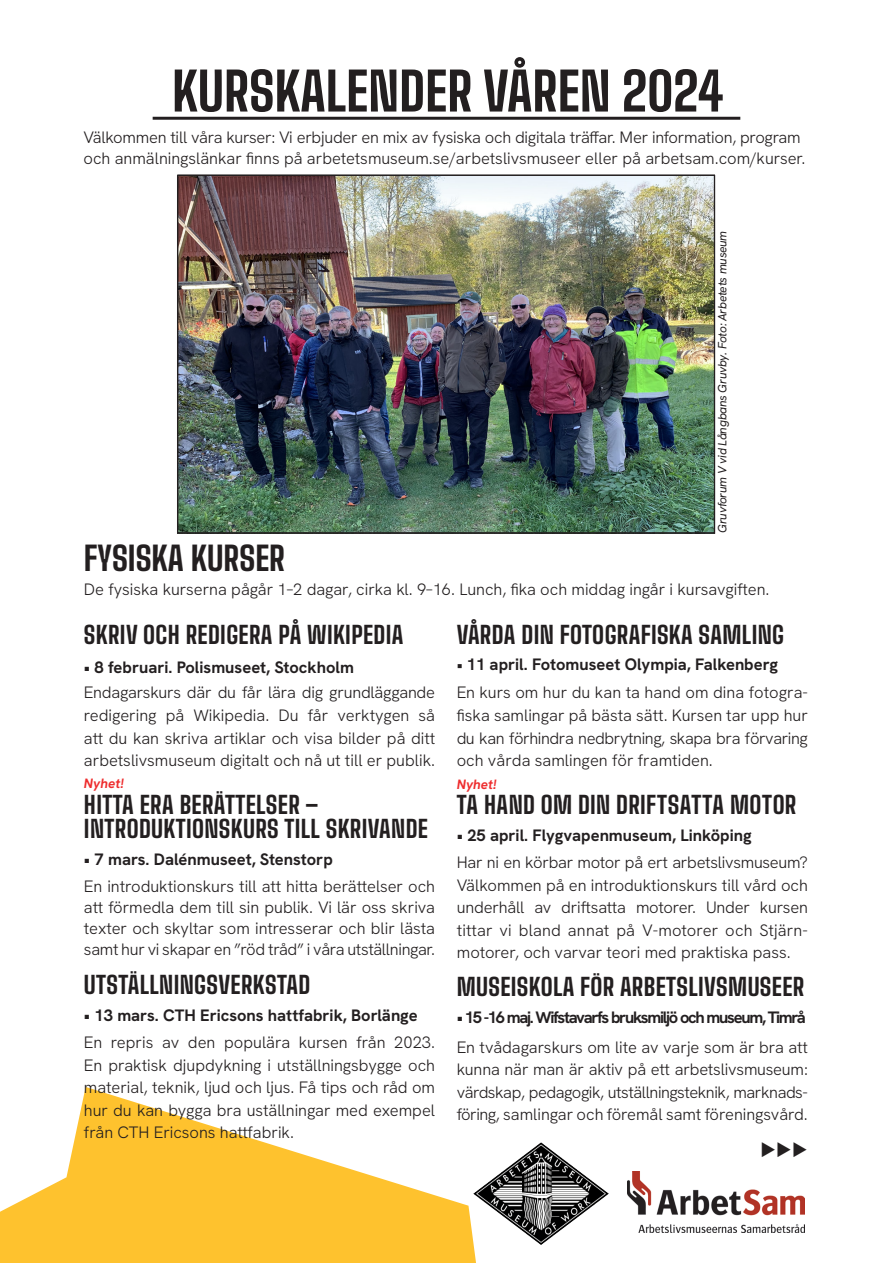
<style>
.page{position:relative;width:893px;height:1263px;background:#fff}
.page>*{position:absolute;margin:0;border:0;box-sizing:border-box;transform-origin:0 0}
.t1{font:800 52.5px "Big Shoulders Text";color:#231f20}
.t2{font:800 33px "Big Shoulders Text";color:#231f20}
.t3{font:800 24px "Big Shoulders Text";letter-spacing:.015em;color:#231f20}
.t4{font:18px "Wingdings 3";color:#231f20}
.t5{font:300 16.5px/22.5px "Hanken Grotesk";letter-spacing:-.005em;color:#231f20;text-align:justify}
.t6{font:700 16.5px "Hanken Grotesk";color:#231f20}
.t7{font:700 16.5px "Hanken Grotesk";letter-spacing:-.08em;color:#231f20}
.t8{font:italic 700 13.5px "Hanken Grotesk";color:#ee2d2e}
.t9{font:italic 12px "Hanken Grotesk";letter-spacing:-.025em;color:#231f20}
.s1{font-size:15.75px}
</style>
<div class="page">
<img style="left:627px;top:1172px;width:177px;height:60px">
<svg style="left:0;top:1087px;width:476px;height:176px;fill:#fec22e"></svg>
<img style="left:179px;top:177px;width:534px;height:354px">
<hr style="left:153px;top:117px;width:587px;height:3px;background:#231f20">
<img style="left:473px;top:1142px;width:136px;height:103px">
<p class="t1" style="left:172px;top:53px;width:553px">KURSKALENDER VÅREN 2024</p>
<p class="t5" style="left:84px;top:127px;width:723px;line-height:21px">Välkommen till våra kurser: Vi erbjuder en mix av fysiska och digitala träffar. Mer information, program och anmälningslänkar finns på arbetetsmuseum.se/arbetslivsmuseer eller på arbetsam.com/kurser.</p>
<p class="t9" style="left:714px;top:533px;width:304px;rotate:-90deg">Gruvforum V vid Långbans Gruvby. Foto: Arbetets museum</p>
<p class="t2" style="left:84px;top:534px;width:203px">FYSISKA KURSER</p>
<p class="t5" style="left:84px;top:577px;width:687px">De fysiska kurserna pågår 1–2 dagar, cirka kl. 9–16. Lunch, fika och middag ingår i kursavgiften.</p>
<p class="t3" style="left:84px;top:618px;width:321px">SKRIV OCH REDIGERA PÅ WIKIPEDIA</p>
<p class="t6" style="left:84px;top:657px;width:272px">• 8 februari. Polismuseet, Stockholm</p>
<p class="t5" style="left:84px;top:681px;width:353px">Endagarskurs där du får lära dig grundläggande redigering på Wikipedia. Du får verktygen så att du kan skriva artiklar och visa bilder på ditt arbetslivsmuseum digitalt och nå ut till er publik.</p>
<p class="t3" style="left:84px;top:787px;width:236px">HITTA ERA BERÄTTELSER –</p>
<p class="t3" style="left:84px;top:811px;width:345px">INTRODUKTIONSKURS TILL SKRIVANDE</p>
<p class="t6" style="left:84px;top:849px;width:250px">• 7 mars. Dalénmuseet, Stenstorp</p>
<p class="t5" style="left:84px;top:875px;width:353px;line-height:21px">En introduktionskurs till att hitta berättelser och att förmedla dem till sin publik. Vi lär oss skriva texter och skyltar som intresserar och blir lästa samt hur vi skapar en ”röd tråd” i våra utställningar.</p>
<p class="t3" style="left:84px;top:967px;width:228px">UTSTÄLLNINGSVERKSTAD</p>
<p class="t6" style="left:84px;top:1005px;width:335px">• 13 mars. CTH Ericsons hattfabrik, Borlänge</p>
<p class="t5" style="left:84px;top:1031px;width:353px">En repris av den populära kursen från 2023.<br>En praktisk djupdykning i utställningsbygge och material, teknik, ljud och ljus. Få tips och råd om hur du kan bygga bra uställningar med exempel från CTH Ericsons hattfabrik.</p>
<p class="t8" style="left:84px;top:774px;width:41px">Nyhet!</p>
<p class="t3" style="left:457px;top:618px;width:329px">VÅRDA DIN FOTOGRAFISKA SAMLING</p>
<p class="t6" style="left:457px;top:654px;width:323px"><span class="s1">•</span> 11 april. Fotomuseet Olympia, Falkenberg</p>
<p class="t5" style="left:457px;top:681px;width:353px">En kurs om hur du kan ta hand om dina fotogra&shy;fiska samlingar på bästa sätt. Kursen tar upp hur du kan förhindra nedbrytning, skapa bra förvaring och vårda samlingen för framtiden.</p>
<p class="t3" style="left:457px;top:787px;width:341px">TA HAND OM DIN DRIFTSATTA MOTOR</p>
<p class="t6" style="left:457px;top:825px;width:296px">• 25 april. Flygvapenmuseum, Linköping</p>
<p class="t5" style="left:457px;top:851px;width:353px">Har ni en körbar motor på ert arbetslivsmuseum?<br>Välkommen på en introduktionskurs till vård och underhåll av driftsatta motorer. Under kursen tittar vi bland annat på V-motorer och Stjärn&shy;motorer, och varvar teori med praktiska pass.</p>
<p class="t3" style="left:457px;top:969px;width:349px">MUSEISKOLA FÖR ARBETSLIVSMUSEER</p>
<p class="t7" style="left:457px;top:1006px;width:351px">• 15 -16 maj. Wifstavarfs bruksmiljö och museum, Timrå</p>
<p class="t5" style="left:457px;top:1035px;width:353px">En tvådagarskurs om lite av varje som är bra att kunna när man är aktiv på ett arbetslivsmuseum: värdskap, pedagogik, utställningsteknik, marknads&shy;föring, samlingar och föremål samt föreningsvård.</p>
<p class="t8" style="left:457px;top:775px;width:41px">Nyhet!</p>
<p class="t4" style="left:760px;top:1139px;width:49px">◆◆◆</p>
</div>
